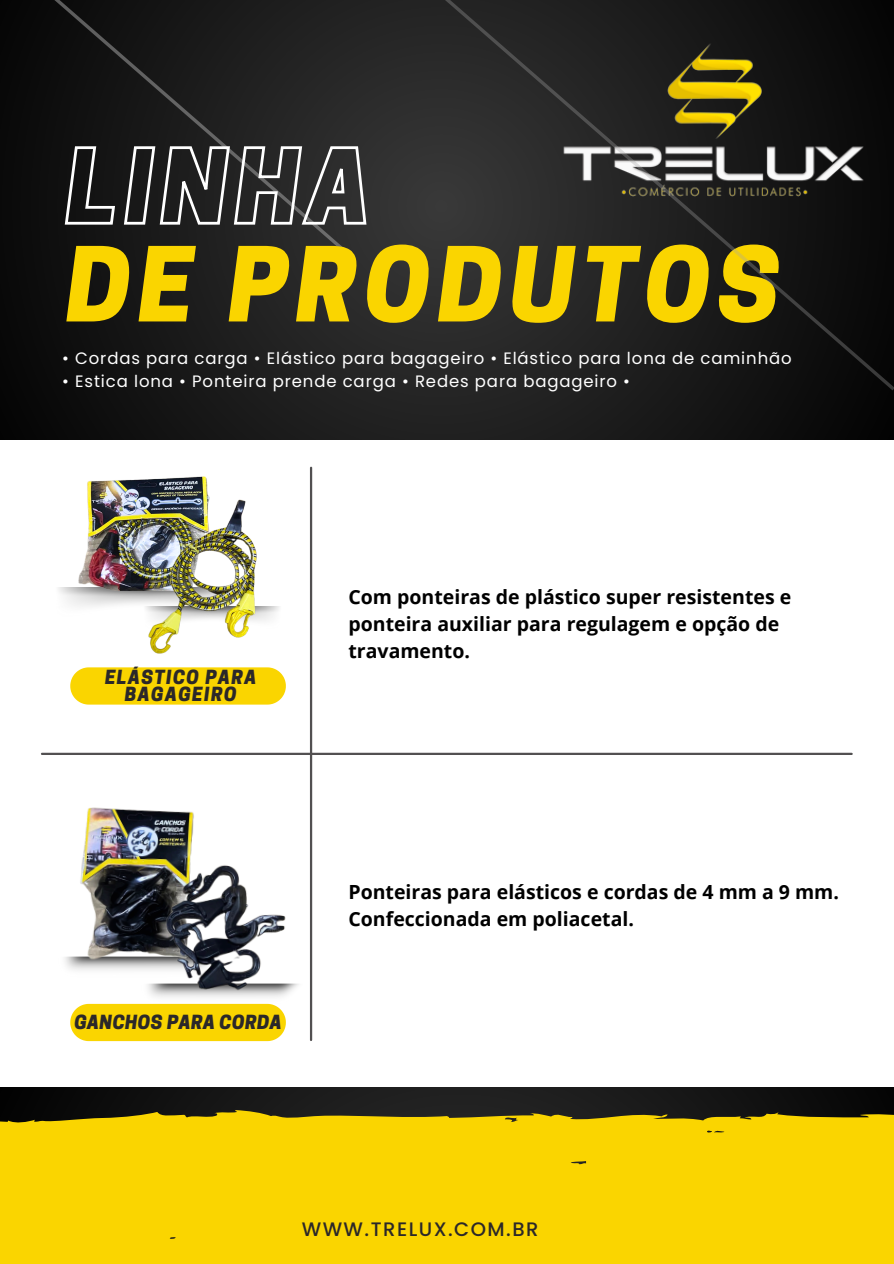
<style>
.page{position:relative;width:894px;height:1264px;background:#fff}
.page>*{position:absolute;margin:0;border:0;box-sizing:border-box;transform-origin:0 0}
.t1{font:italic 800 96.9px "Cooper Hewitt";letter-spacing:.075em;color:#fad500}
.t2{font:700 19.5px/27px "Open Sans";color:#000}
.t3{font:500 19.5px "Poppins";letter-spacing:.075em;color:#2b2829}
.t4{font:italic 800 18.3px/16.8px "Cooper Hewitt";letter-spacing:.075em;color:#2b2829;text-align:center}
.t5{font:italic 800 18.3px "Cooper Hewitt";letter-spacing:.025em;color:#2b2829}
.t6{font:16.5px "Poppins";letter-spacing:.055em;color:#fff}
</style>
<div class="page">
<svg style="left:0;top:0;width:893px;height:440px;background:#1d1d1d"></svg>
<svg style="left:0;top:1087px;width:893px;height:20px;background:#151515"></svg>
<div style="left:0;top:1107px;width:893px;height:156px;background:#fad500"></div>
<div style="left:70px;top:667px;width:216px;height:37px;background:#fad500"></div>
<div style="left:70px;top:1003px;width:216px;height:38px;background:#fad500"></div>
<hr style="left:42px;top:752px;width:809px;height:3px;background:#525051">
<hr style="left:310px;top:468px;width:2px;height:571px;background:#525051">
<svg style="left:0;top:0;width:351px;height:257px;background:#181818"></svg>
<svg style="left:63px;top:144px;width:305px;height:82px;background:#474747"></svg>
<svg style="left:441px;top:0;width:452px;height:392px;background:#262522"></svg>
<img style="left:59px;top:476px;width:149px;height:115px">
<img style="left:143px;top:489px;width:135px;height:165px">
<img style="left:141px;top:983px;width:158px;height:21px">
<img style="left:65px;top:807px;width:129px;height:163px">
<img style="left:152px;top:844px;width:143px;height:153px">
<p class="t1" style="left:66px;top:249px;width:715px">DE PRODUTOS</p>
<p class="t6" style="left:62px;top:347px;width:730px">• Cordas para carga • Elástico para bagageiro • Elástico para lona de caminhão</p>
<h1 class="t6" style="left:62px;top:369px;width:569px">• Estica lona • Ponteira prende carga • Redes para bagageiro •</h1>
<p class="t4" style="left:105px;top:670px;width:153px">ELÁSTICO PARA<br>BAGAGEIRO</p>
<p class="t2" style="left:348px;top:582px;width:444px">Com ponteiras de plástico super resistentes e ponteira auxiliar para regulagem e opção de travamento.</p>
<p class="t5" style="left:74px;top:1014px;width:209px">GANCHOS PARA CORDA</p>
<p class="t2" style="left:348px;top:877px;width:492px">Ponteiras para elásticos e cordas de 4 mm a 9 mm.<br>Confeccionada em poliacetal.</p>
<h1 class="t3" style="left:301px;top:1215px;width:238px">WWW.TRELUX.COM.BR</h1>
</div>
